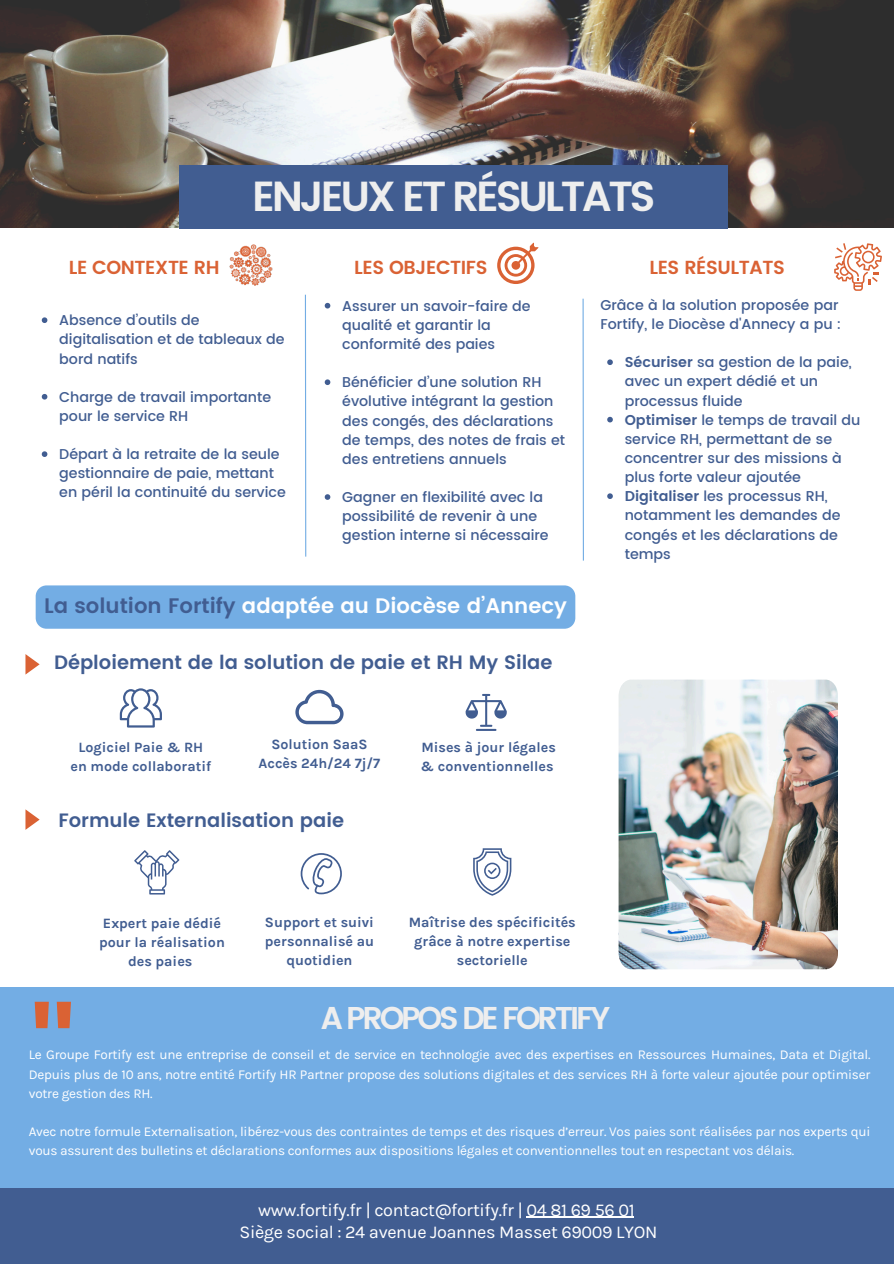
<style>
.page{position:relative;width:894px;height:1264px;background:#fff}
.page>*{position:absolute;margin:0;border:0;box-sizing:border-box;transform-origin:0 0}
.t1{font:700 105.9px "Arimo";color:#da6234}
.t2{font:600 42px "Poppins";letter-spacing:-.08em;color:#eee}
.t3{font:600 31.5px "Poppins";letter-spacing:-.1em;color:#eee}
.t4{font:600 21px "Poppins";color:#fff}
.t5{font:600 19.35px "Poppins";color:#415d91}
.t6{font:600 18.9px "Poppins";letter-spacing:-.02em;color:#da6234}
.t7{font:18px/22.5px "Karla";letter-spacing:-.02em;color:#fff;text-align:center}
.t8{font:500 14.25px/19.2px "Poppins";color:#415d91}
.t9{font:700 14.25px/19.2px "Karla";color:#415d91;text-align:center}
.t10{font:13.5px/19.2px "Karla";letter-spacing:-.02em;color:#fff;text-align:justify}
.s1{color:#415d91}
.s2{font-weight:600}
</style>
<div class="page">
<div style="left:0;top:1187px;width:893px;height:76px;background:#415d91"></div>
<svg style="left:25px;top:654px;width:15px;height:20px"></svg>
<svg style="left:120px;top:688px;width:42px;height:39px"></svg>
<svg style="left:295px;top:690px;width:48px;height:34px"></svg>
<svg style="left:465px;top:694px;width:41px;height:37px"></svg>
<svg style="left:25px;top:809px;width:15px;height:20px"></svg>
<svg style="left:473px;top:848px;width:38px;height:47px"></svg>
<svg style="left:300px;top:853px;width:42px;height:41px"></svg>
<svg style="left:134px;top:850px;width:45px;height:44px"></svg>
<img style="left:0;top:0;width:893px;height:228px">
<div style="left:178px;top:166px;width:549px;height:63px;background:#415d91"></div>
<div style="left:0;top:987px;width:893px;height:200px;background:#73ade4"></div>
<svg style="left:834px;top:243px;width:46px;height:48px"></svg>
<svg style="left:497px;top:243px;width:41px;height:41px"></svg>
<img style="left:229px;top:244px;width:44px;height:42px">
<hr style="left:305px;top:295px;width:1px;height:261px;background:#73ade4">
<hr style="left:582px;top:299px;width:1px;height:261px;background:#73ade4">
<img style="left:618px;top:679px;width:219px;height:290px">
<svg style="left:607px;top:359px;width:5px;height:6px"></svg>
<svg style="left:607px;top:417px;width:5px;height:5px"></svg>
<svg style="left:607px;top:493px;width:5px;height:6px"></svg>
<div style="left:36px;top:585px;width:539px;height:43px;background:#73ade4;border-radius:11px"></div>
<hr style="left:526px;top:1216px;width:108px;height:1px;background:#fff">
<svg style="left:324px;top:303px;width:6px;height:5px"></svg>
<svg style="left:324px;top:379px;width:6px;height:6px"></svg>
<svg style="left:324px;top:494px;width:6px;height:6px"></svg>
<svg style="left:42px;top:317px;width:5px;height:6px"></svg>
<svg style="left:42px;top:394px;width:5px;height:5px"></svg>
<svg style="left:42px;top:451px;width:5px;height:6px"></svg>
<p class="t2" style="left:252px;top:172px;width:405px">ENJEUX ET RÉSULTATS</p>
<p class="t6" style="left:69px;top:256px;width:152px">LE CONTEXTE RH</p>
<p class="t6" style="left:649px;top:256px;width:137px">LES RÉSULTATS</p>
<h6 class="t6" style="left:354px;top:256px;width:135px">LES OBJECTIFS</h6>
<h6 class="t8" style="left:59px;top:311px;width:227px">Absence d’outils de digitalisation et de tableaux de bord natifs</h6>
<p class="t8" style="left:59px;top:387px;width:213px">Charge de travail importante pour le service RH</p>
<h6 class="t8" style="left:59px;top:444px;width:228px">Départ à la retraite de la seule gestionnaire de paie, mettant en péril la continuité du service</h6>
<h3 class="t8" style="left:342px;top:296px;width:190px">Assurer un savoir-faire de qualité et garantir la conformité des paies</h3>
<p class="t8" style="left:342px;top:373px;width:224px">Bénéficier d’une solution RH évolutive intégrant la gestion des congés, des déclarations de temps, des notes de frais et des entretiens annuels</p>
<p class="t8" style="left:342px;top:487px;width:208px">Gagner en flexibilité avec la possibilité de revenir à une gestion interne si nécessaire</p>
<p class="t4" style="left:44px;top:593px;width:524px"><span class="s1">La solution Fortify</span> adaptée au Diocèse d’Annecy</p>
<p class="t5" style="left:54px;top:651px;width:500px">Déploiement de la solution de paie et RH My Silae</p>
<p class="t9" style="left:70px;top:737px;width:142px">Logiciel Paie &amp; RH en mode collaboratif</p>
<p class="t9" style="left:258px;top:734px;width:123px">Solution SaaS<br>Accès 24h/24 7j/7</p>
<p class="t9" style="left:420px;top:737px;width:137px;text-align:left">Mises à jour légales &amp; conventionnelles</p>
<p class="t5" style="left:58px;top:809px;width:287px">Formule Externalisation paie</p>
<p class="t8" style="left:600px;top:295px;width:242px">Grâce à la solution proposée par<br>Fortify, le Diocèse d'Annecy a pu :</p>
<h4 class="t8" style="left:624px;top:353px;width:228px"><span class="s2">Sécuriser</span> sa gestion de la paie, avec un expert dédié et un processus fluide</h4>
<h4 class="t8" style="left:624px;top:410px;width:237px"><span class="s2">Optimiser</span> le temps de travail du service RH, permettant de se concentrer sur des missions à plus forte valeur ajoutée</h4>
<h4 class="t8" style="left:624px;top:486px;width:217px"><span class="s2">Digitaliser</span> les processus RH, notamment les demandes de congés et les déclarations de temps</h4>
<p class="t9" style="left:99px;top:913px;width:127px">Expert paie dédié pour la réalisation des paies</p>
<p class="t9" style="left:408px;top:912px;width:169px">Maîtrise des spécificités grâce à notre expertise sectorielle</p>
<p class="t9" style="left:265px;top:912px;width:111px">Support et suivi personnalisé au quotidien</p>
<p class="t1" style="left:28px;top:978px;width:52px">"</p>
<h3 class="t3" style="left:320px;top:1000px;width:291px">A PROPOS DE FORTIFY</h3>
<p class="t10" style="left:29px;top:1045px;width:842px">Le Groupe Fortify est une entreprise de conseil et de service en technologie avec des expertises en Ressources Humaines, Data et Digital.<br>Depuis plus de 10 ans, notre entité Fortify HR Partner propose des solutions digitales et des services RH à forte valeur ajoutée pour optimiser votre gestion des RH.</p>
<p class="t10" style="left:29px;top:1121px;width:842px">Avec notre formule Externalisation, libérez-vous des contraintes de temps et des risques d’erreur. Vos paies sont réalisées par nos experts qui vous assurent des bulletins et déclarations conformes aux dispositions légales et conventionnelles tout en respectant vos délais.</p>
<p class="t7" style="left:239px;top:1198px;width:419px">www.fortify.fr | contact@fortify.fr | 04 81 69 56 01<br>Siège social : 24 avenue Joannes Masset 69009 LYON</p>
</div>
